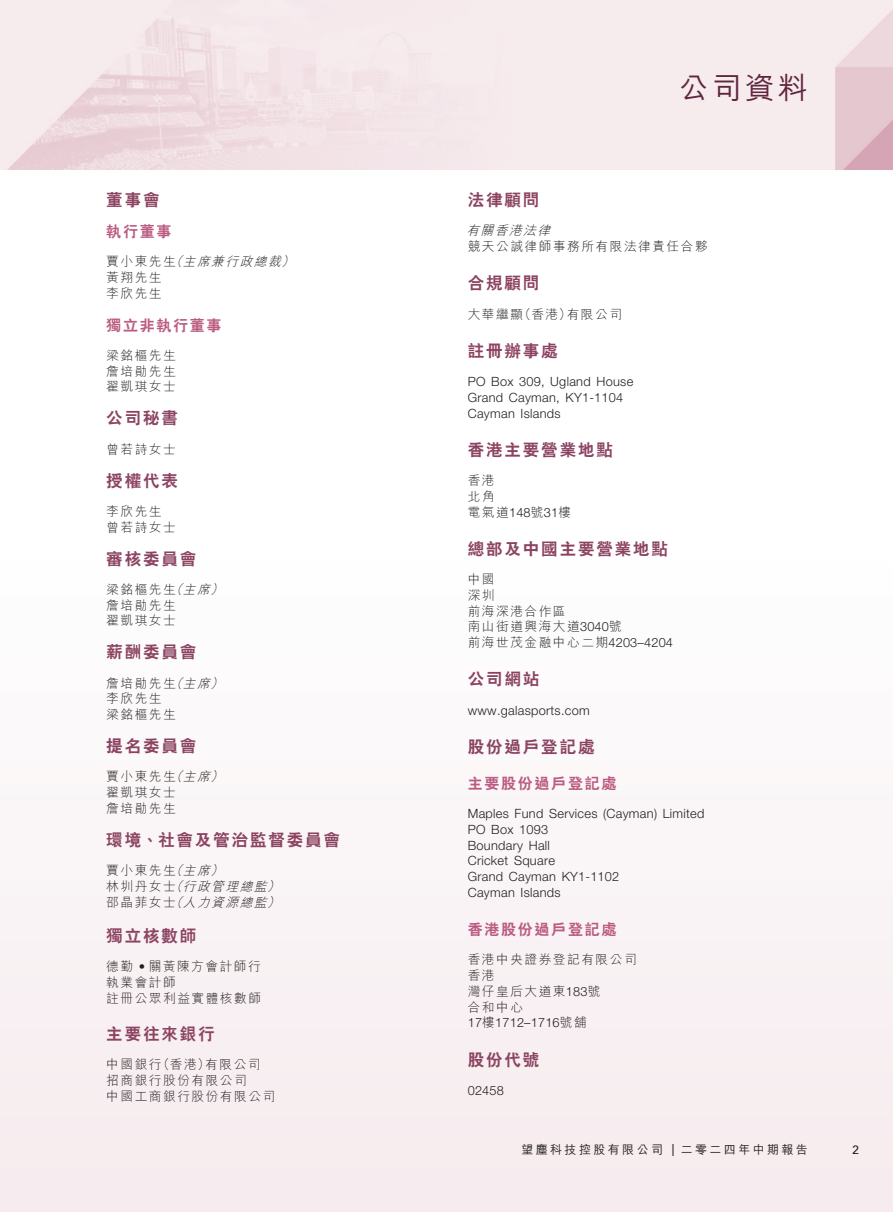
<style>
.page{position:relative;width:893px;height:1212px;background:#fff}
.page>*{position:absolute;margin:0;border:0;box-sizing:border-box;transform-origin:0 0}
.t1{font:500 30px "M Hei HK";color:#60263f}
._03_H1{font:800 16.5px "C Hei 2 HK";letter-spacing:.115em;color:#8c4361}
._04___H2{font:800 15px "C Hei 2 HK";letter-spacing:.115em;color:#bb5b81}
._01_Body_Text{font:300 12.75px "M Hei HK";letter-spacing:.115em;color:#231f20}
._01_Body_Text-2{font:300 12.75px "Helvetica Neue LT Std";letter-spacing:.025em;color:#231f20}
._01_Body_Text-3{font:italic 300 12.75px "M Hei HK";color:#231f20}
.t2{font:500 12px "M Hei HK";letter-spacing:.2em;color:#231f20}
.t3{font:500 12px "Avenir Next";color:#231f20}
.s1{font-family:"Helvetica Neue LT Std"}
.s2{font-family:"M Hei HK"}
</style>
<div class="page">
<div style="left:0;top:468px;width:893px;height:744px;background:#faf6f7"></div>
<img style="left:0;top:0;width:893px;height:169px">
<p class="_03_H1" style="left:106px;top:189px;width:55px">董事會</p>
<p class="_04___H2" style="left:106px;top:221px;width:67px">執行董事</p>
<p class="_01_Body_Text-3" style="left:170px;top:252px;width:19px">（</p>
<p class="_01_Body_Text-3" style="left:281px;top:252px;width:19px">(</p>
<p class="_01_Body_Text" style="left:106px;top:252px;width:71px">賈小東先生</p>
<p class="_01_Body_Text" style="left:106px;top:268px;width:57px">黃翔先生</p>
<p class="_01_Body_Text" style="left:106px;top:284px;width:57px">李欣先生</p>
<p class="_04___H2" style="left:106px;top:315px;width:117px">獨立非執行董事</p>
<p class="_01_Body_Text" style="left:106px;top:346px;width:71px">梁銘樞先生</p>
<p class="_01_Body_Text" style="left:106px;top:362px;width:71px">詹培勛先生</p>
<p class="_01_Body_Text" style="left:106px;top:378px;width:71px">翟凱琪女士</p>
<p class="_03_H1" style="left:106px;top:407px;width:73px">公司秘書</p>
<p class="_01_Body_Text" style="left:106px;top:440px;width:71px">曾若詩女士</p>
<p class="_03_H1" style="left:106px;top:469px;width:73px">授權代表</p>
<p class="_01_Body_Text" style="left:106px;top:502px;width:57px">李欣先生</p>
<p class="_01_Body_Text" style="left:106px;top:518px;width:71px">曾若詩女士</p>
<p class="_03_H1" style="left:106px;top:547px;width:92px">審核委員會</p>
<p class="_01_Body_Text-3" style="left:210px;top:580px;width:19px">(</p>
<p class="_01_Body_Text-3" style="left:183px;top:252px;width:104px">主席兼行政總裁</p>
<p class="_01_Body_Text-3" style="left:170px;top:580px;width:19px">（</p>
<p class="_01_Body_Text" style="left:106px;top:580px;width:71px">梁銘樞先生</p>
<p class="_01_Body_Text" style="left:106px;top:596px;width:71px">詹培勛先生</p>
<p class="_01_Body_Text" style="left:106px;top:612px;width:71px">翟凱琪女士</p>
<p class="_03_H1" style="left:106px;top:641px;width:92px">薪酬委員會</p>
<p class="_01_Body_Text-3" style="left:183px;top:580px;width:33px">主席</p>
<p class="_01_Body_Text-3" style="left:170px;top:674px;width:19px">（</p>
<p class="_01_Body_Text-3" style="left:210px;top:674px;width:19px">(</p>
<p class="_01_Body_Text" style="left:106px;top:674px;width:71px">詹培勛先生</p>
<p class="_01_Body_Text" style="left:106px;top:690px;width:57px">李欣先生</p>
<p class="_01_Body_Text" style="left:106px;top:705px;width:71px">梁銘樞先生</p>
<p class="_03_H1" style="left:106px;top:735px;width:92px">提名委員會</p>
<p class="_01_Body_Text-3" style="left:183px;top:674px;width:33px">主席</p>
<p class="_01_Body_Text-3" style="left:170px;top:768px;width:19px">（</p>
<p class="_01_Body_Text-3" style="left:210px;top:768px;width:19px">(</p>
<p class="_01_Body_Text" style="left:106px;top:768px;width:71px">賈小東先生</p>
<p class="_01_Body_Text" style="left:106px;top:783px;width:71px">翟凱琪女士</p>
<p class="_01_Body_Text" style="left:106px;top:799px;width:71px">詹培勛先生</p>
<p class="_03_H1" style="left:106px;top:829px;width:235px">環境、社會及管治監督委員會</p>
<p class="_01_Body_Text-3" style="left:210px;top:861px;width:19px">(</p>
<p class="_01_Body_Text-3" style="left:183px;top:768px;width:33px">主席</p>
<p class="_01_Body_Text-3" style="left:170px;top:861px;width:19px">（</p>
<p class="_01_Body_Text" style="left:106px;top:861px;width:71px">賈小東先生</p>
<p class="_01_Body_Text-3" style="left:183px;top:861px;width:33px">主席</p>
<p class="_01_Body_Text-3" style="left:170px;top:877px;width:19px">（</p>
<p class="_01_Body_Text-3" style="left:267px;top:877px;width:19px">(</p>
<p class="_01_Body_Text" style="left:106px;top:877px;width:71px">林圳丹女士</p>
<p class="_01_Body_Text-3" style="left:183px;top:877px;width:90px">行政管理總監</p>
<p class="_01_Body_Text-3" style="left:170px;top:893px;width:19px">（</p>
<p class="_01_Body_Text-3" style="left:267px;top:893px;width:19px">(</p>
<p class="_01_Body_Text" style="left:106px;top:893px;width:71px">邵晶菲女士</p>
<p class="_03_H1" style="left:106px;top:925px;width:92px">獨立核數師</p>
<p class="_01_Body_Text" style="left:106px;top:957px;width:156px">德勤 <span class="s1">•</span> 關黃陳方會計師行</p>
<p class="_01_Body_Text" style="left:106px;top:973px;width:71px">執業會計師</p>
<p class="_01_Body_Text" style="left:106px;top:989px;width:156px">註冊公眾利益實體核數師</p>
<p class="_03_H1" style="left:106px;top:1023px;width:110px">主要往來銀行</p>
<p class="_01_Body_Text" style="left:205px;top:1056px;width:57px">有限公司</p>
<p class="_01_Body_Text-3" style="left:183px;top:893px;width:90px">人力資源總監</p>
<p class="_01_Body_Text" style="left:157px;top:1056px;width:54px">（香港）</p>
<p class="_01_Body_Text" style="left:106px;top:1056px;width:57px">中國銀行</p>
<p class="_01_Body_Text" style="left:106px;top:1071px;width:142px">招商銀行股份有限公司</p>
<p class="_01_Body_Text" style="left:106px;top:1087px;width:170px">中國工商銀行股份有限公司</p>
<h1 class="t1" style="left:679px;top:66px;width:130px">公司資料</h1>
<p class="_03_H1" style="left:468px;top:189px;width:73px">法律顧問</p>
<p class="_01_Body_Text-3" style="left:466px;top:222px;width:90px">有關香港法律</p>
<p class="_01_Body_Text" style="left:468px;top:237px;width:242px">競天公誠律師事務所有限法律責任合夥</p>
<p class="_03_H1" style="left:468px;top:272px;width:73px">合規顧問</p>
<p class="_01_Body_Text" style="left:567px;top:305px;width:57px">有限公司</p>
<p class="_01_Body_Text" style="left:518px;top:305px;width:54px">（香港）</p>
<p class="_01_Body_Text" style="left:468px;top:305px;width:57px">大華繼顯</p>
<p class="_03_H1" style="left:468px;top:340px;width:92px">註冊辦事處</p>
<p class="_01_Body_Text-2" style="left:468px;top:374px;width:167px">PO Box 309, Ugland House</p>
<p class="_01_Body_Text-2" style="left:468px;top:389px;width:157px">Grand Cayman, KY1-1104</p>
<p class="_01_Body_Text-2" style="left:468px;top:405px;width:94px">Cayman Islands</p>
<p class="_03_H1" style="left:468px;top:439px;width:147px">香港主要營業地點</p>
<p class="_01_Body_Text" style="left:468px;top:471px;width:28px">香港</p>
<p class="_01_Body_Text" style="left:468px;top:487px;width:28px">北角</p>
<p class="_01_Body_Text" style="left:468px;top:503px;width:105px">電氣道<span class="s1">148</span>號<span class="s1">31</span>樓</p>
<p class="_03_H1" style="left:468px;top:538px;width:202px">總部及中國主要營業地點</p>
<p class="_01_Body_Text" style="left:468px;top:570px;width:28px">中國</p>
<p class="_01_Body_Text" style="left:468px;top:586px;width:28px">深圳</p>
<p class="_01_Body_Text" style="left:468px;top:602px;width:99px">前海深港合作區</p>
<p class="_01_Body_Text" style="left:468px;top:618px;width:156px">南山街道興海大道<span class="s1">3040</span>號</p>
<p class="_01_Body_Text" style="left:468px;top:633px;width:207px">前海世茂金融中心二期<span class="s1">4203–4204</span></p>
<p class="_03_H1" style="left:468px;top:668px;width:73px">公司網站</p>
<p class="_01_Body_Text-2" style="left:468px;top:702px;width:124px">www.galasports.com</p>
<p class="_03_H1" style="left:468px;top:736px;width:128px">股份過戶登記處</p>
<p class="_04___H2" style="left:468px;top:773px;width:150px">主要股份過戶登記處</p>
<p class="_01_Body_Text-2" style="left:468px;top:806px;width:238px">Maples Fund Services (Cayman) Limited</p>
<p class="_01_Body_Text-2" style="left:468px;top:821px;width:82px">PO Box 1093</p>
<p class="_01_Body_Text-2" style="left:468px;top:837px;width:84px">Boundary Hall</p>
<p class="_01_Body_Text-2" style="left:468px;top:853px;width:89px">Cricket Square</p>
<p class="_01_Body_Text-2" style="left:468px;top:869px;width:153px">Grand Cayman KY1-1102</p>
<p class="_01_Body_Text-2" style="left:468px;top:884px;width:94px">Cayman Islands</p>
<p class="_04___H2" style="left:468px;top:919px;width:150px">香港股份過戶登記處</p>
<p class="_01_Body_Text" style="left:468px;top:951px;width:170px">香港中央證券登記有限公司</p>
<p class="_01_Body_Text" style="left:468px;top:966px;width:28px">香港</p>
<p class="_01_Body_Text" style="left:468px;top:982px;width:134px">灣仔皇后大道東<span class="s1">183</span>號</p>
<p class="_01_Body_Text" style="left:468px;top:998px;width:57px">合和中心</p>
<p class="_01_Body_Text-2" style="left:468px;top:1015px;width:121px">17<span class="s2">樓</span>1712–1716<span class="s2">號舖</span></p>
<p class="_03_H1" style="left:468px;top:1048px;width:73px">股份代號</p>
<p class="_01_Body_Text-2" style="left:468px;top:1082px;width:38px">02458</p>
<p class="t2" style="left:521px;top:1141px;width:143px">望塵科技控股有限公司</p>
<p class="t3" style="left:672px;top:1138px;width:4px">|</p>
<p class="t2" style="left:681px;top:1141px;width:129px">二零二四年中期報告</p>
<p class="t3" style="left:852px;top:1139px;width:9px">2</p>
</div>
